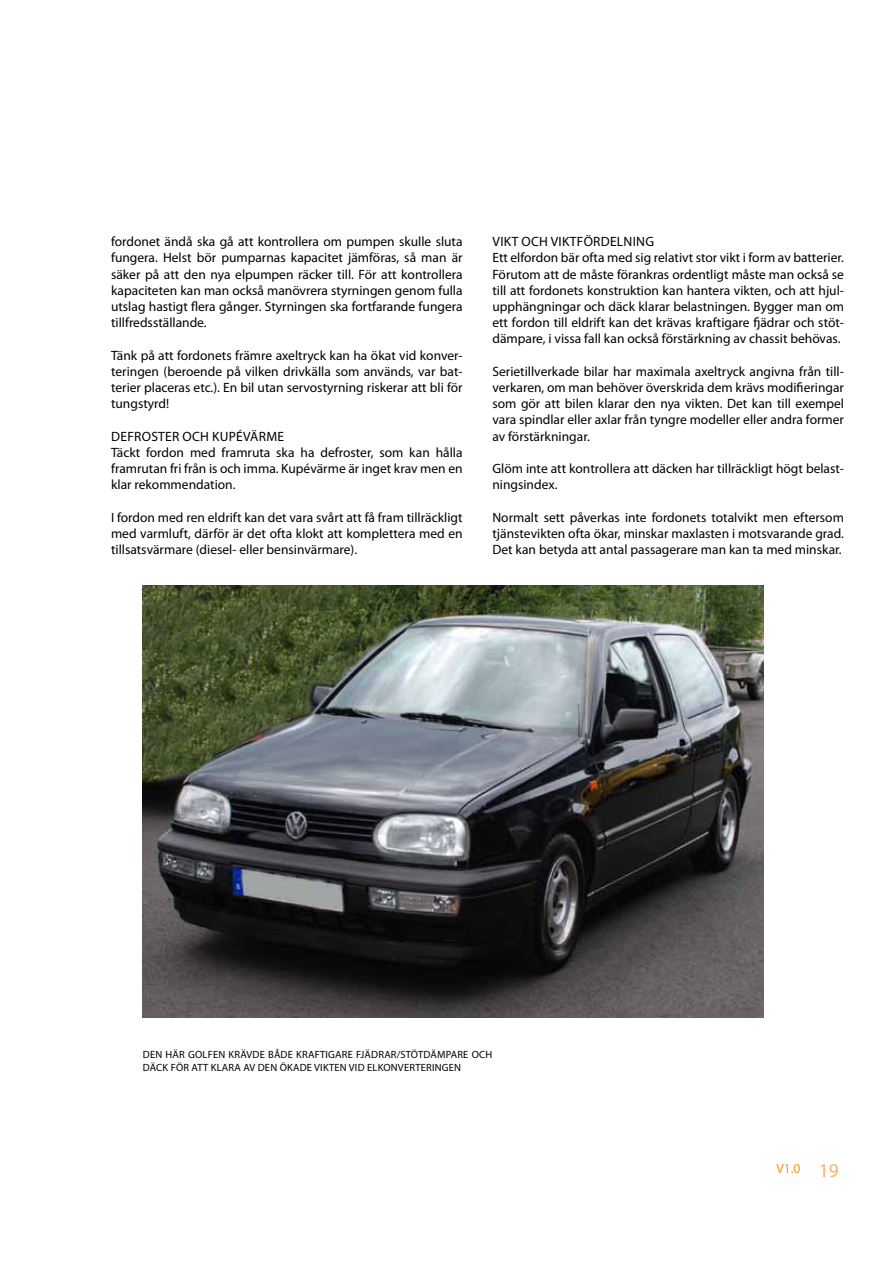
<style>
.page{position:relative;width:893px;height:1263px;background:#fff}
.page>*{position:absolute;margin:0;border:0;box-sizing:border-box;transform-origin:0 0}
.t1{font:13.5px/16.2px "Myriad Pro";color:#000;text-align:justify}
.t2{font:13.5px "Myriad Pro";color:#f7941e}
.t3{font:10.5px/12.6px "Myriad Pro";letter-spacing:.02em;color:#000}
.s1{font-size:19.5px;color:#fbb161}
</style>
<div class="page">
<img style="left:143px;top:586px;width:620px;height:431px">
<p class="t1" style="left:111px;top:233px;width:353px">fordonet ändå ska gå att kontrollera om pumpen skulle sluta fungera. Helst bör pumparnas kapacitet jämföras, så man är säker på att den nya elpumpen räcker till. För att kontrollera kapaciteten kan man också manövrera styrningen genom fulla utslag hastigt flera gånger. Styrningen ska fortfarande fungera tillfredsställande.</p>
<p class="t1" style="left:111px;top:347px;width:353px">Tänk på att fordonets främre axeltryck kan ha ökat vid konver&shy;teringen (beroende på vilken drivkälla som används, var bat&shy;terier placeras etc.). En bil utan servostyrning riskerar att bli för tungstyrd!</p>
<p class="t1" style="left:111px;top:428px;width:353px;text-align:left">Defroster och kupévärme<br>Täckt fordon med framruta ska ha defroster, som kan hålla framrutan fri från is och imma. Kupévärme är inget krav men en klar rekommendation.</p>
<p class="t1" style="left:111px;top:509px;width:353px">I fordon med ren eldrift kan det vara svårt att få fram tillräckligt med varmluft, därför är det ofta klokt att komplettera med en tillsatsvärmare (diesel- eller bensinvärmare).</p>
<p class="t1" style="left:492px;top:233px;width:353px;text-align:left">Vikt och viktfördelning<br>Ett elfordon bär ofta med sig relativt stor vikt i form av batterier.<br>Förutom att de måste förankras ordentligt måste man också se till att fordonets konstruktion kan hantera vikten, och att hjul&shy;upphängningar och däck klarar belastningen. Bygger man om ett fordon till eldrift kan det krävas kraftigare fjädrar och stöt&shy;dämpare, i vissa fall kan också förstärkning av chassit behövas.</p>
<p class="t1" style="left:492px;top:363px;width:353px">Serietillverkade bilar har maximala axeltryck angivna från till&shy;verkaren, om man behöver överskrida dem krävs modifieringar som gör att bilen klarar den nya vikten. Det kan till exempel vara spindlar eller axlar från tyngre modeller eller andra former av förstärkningar.</p>
<p class="t1" style="left:492px;top:460px;width:353px">Glöm inte att kontrollera att däcken har tillräckligt högt belast&shy;ningsindex.</p>
<p class="t1" style="left:492px;top:509px;width:353px">Normalt sett påverkas inte fordonets totalvikt men eftersom tjänstevikten ofta ökar, minskar maxlasten i motsvarande grad.<br>Det kan betyda att antal passagerare man kan ta med minskar.</p>
<p class="t3" style="left:143px;top:1048px;width:349px">Den här Golfen krävde både kraftigare fjädrar/stötdämpare och däck för att klara av den ökade vikten vid elkonverteringen</p>
<p class="t2" style="left:776px;top:1160px;width:64px">V1.0 <span class="s1">19</span></p>
</div>
